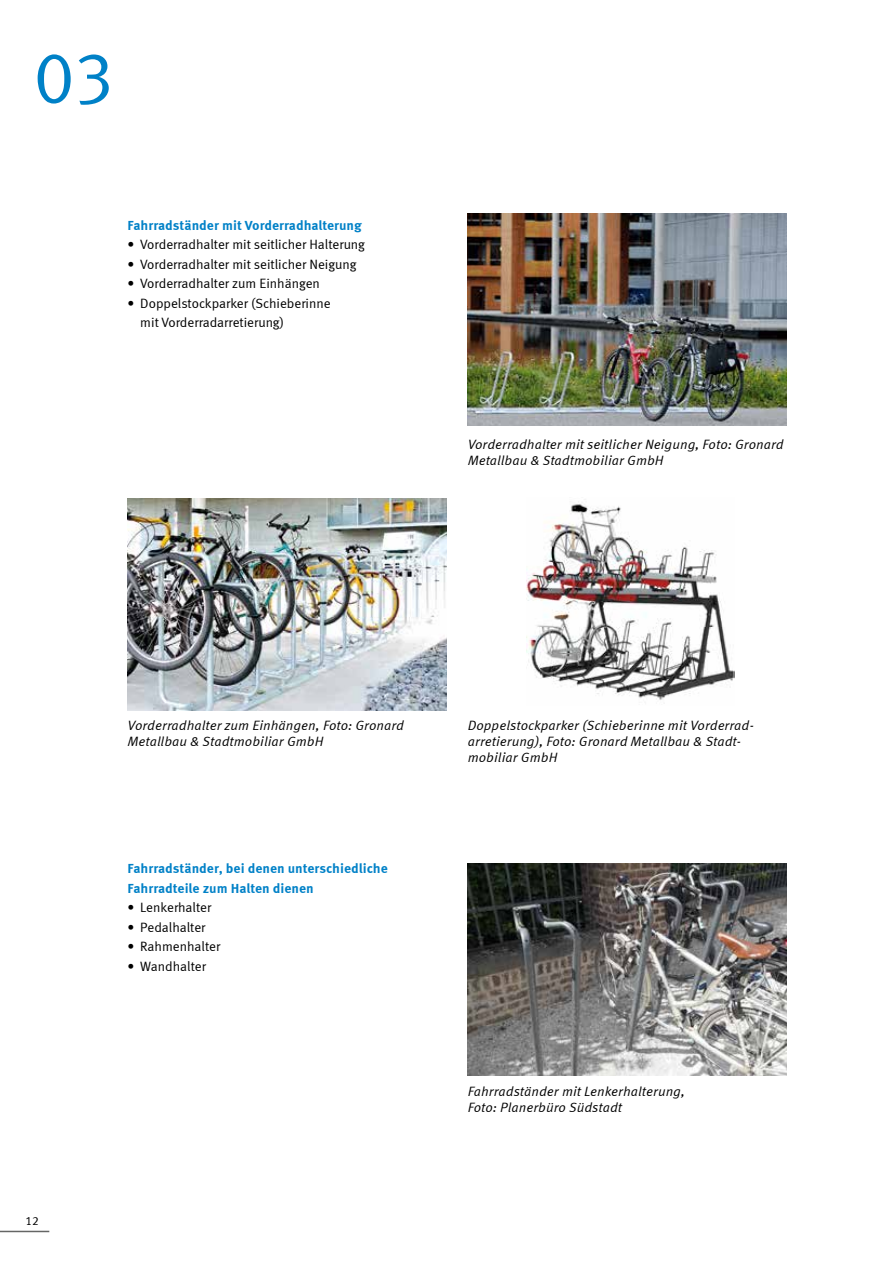
<style>
.page{position:relative;width:893px;height:1263px;background:#fff}
.page>*{position:absolute;margin:0;border:0;box-sizing:border-box;transform-origin:0 0}
.t1{font:72px "Meta Correspondence";color:#0081c7}
.t2{font:italic 13.5px/16.2px "Meta Correspondence";color:#000}
.t3{font:13.5px/19.5px "Meta Correspondence";color:#000}
.t4{font:700 13.5px/19.5px "Meta Correspondence";color:#0081c7}
.t5{font:12px "Meta Correspondence";color:#000}
</style>
<div class="page">
<hr style="left:0;top:1231px;width:49px;height:1px;background:#656665">
<img style="left:468px;top:213px;width:319px;height:213px">
<img style="left:468px;top:863px;width:319px;height:213px">
<img style="left:128px;top:498px;width:318px;height:213px">
<img style="left:526px;top:504px;width:208px;height:196px">
<h1 class="t1" style="left:34px;top:36px;width:82px">03</h1>
<p class="t4" style="left:128px;top:215px;width:236px">Fahrradständer mit Vorderradhalterung</p>
<p class="t3" style="left:128px;top:234px;width:239px">• Vorderradhalter mit seitlicher Halterung</p>
<p class="t3" style="left:128px;top:254px;width:231px">• Vorderradhalter mit seitlicher Neigung</p>
<p class="t3" style="left:128px;top:273px;width:194px">• Vorderradhalter zum Einhängen</p>
<p class="t3" style="left:140px;top:293px;width:192px;text-indent:-13px">• Doppelstockparker (Schieberinne mit Vorderradarretierung)</p>
<p class="t2" style="left:468px;top:436px;width:317px">Vorderradhalter mit seitlicher Neigung, Foto: Gronard<br>Metallbau &amp; Stadtmobiliar GmbH</p>
<p class="t5" style="left:26px;top:1214px;width:15px">12</p>
<p class="t2" style="left:128px;top:717px;width:278px">Vorderradhalter zum Einhängen, Foto: Gronard<br>Metallbau &amp; Stadtmobiliar GmbH</p>
<p class="t4" style="left:128px;top:858px;width:262px">Fahrradständer, bei denen unterschiedliche<br>Fahrradteile zum Halten dienen</p>
<p class="t3" style="left:128px;top:897px;width:85px">• Lenkerhalter</p>
<p class="t3" style="left:128px;top:917px;width:79px">• Pedalhalter</p>
<p class="t3" style="left:128px;top:936px;width:94px">• Rahmenhalter</p>
<p class="t3" style="left:128px;top:956px;width:80px">• Wandhalter</p>
<p class="t2" style="left:468px;top:717px;width:288px">Doppelstockparker (Schieberinne mit Vorderrad&shy;arretierung), Foto: Gronard Metallbau &amp; Stadt&shy;mobiliar GmbH</p>
<p class="t2" style="left:468px;top:1083px;width:219px">Fahrradständer mit Lenkerhalterung,<br>Foto: Planerbüro Südstadt</p>
</div>
